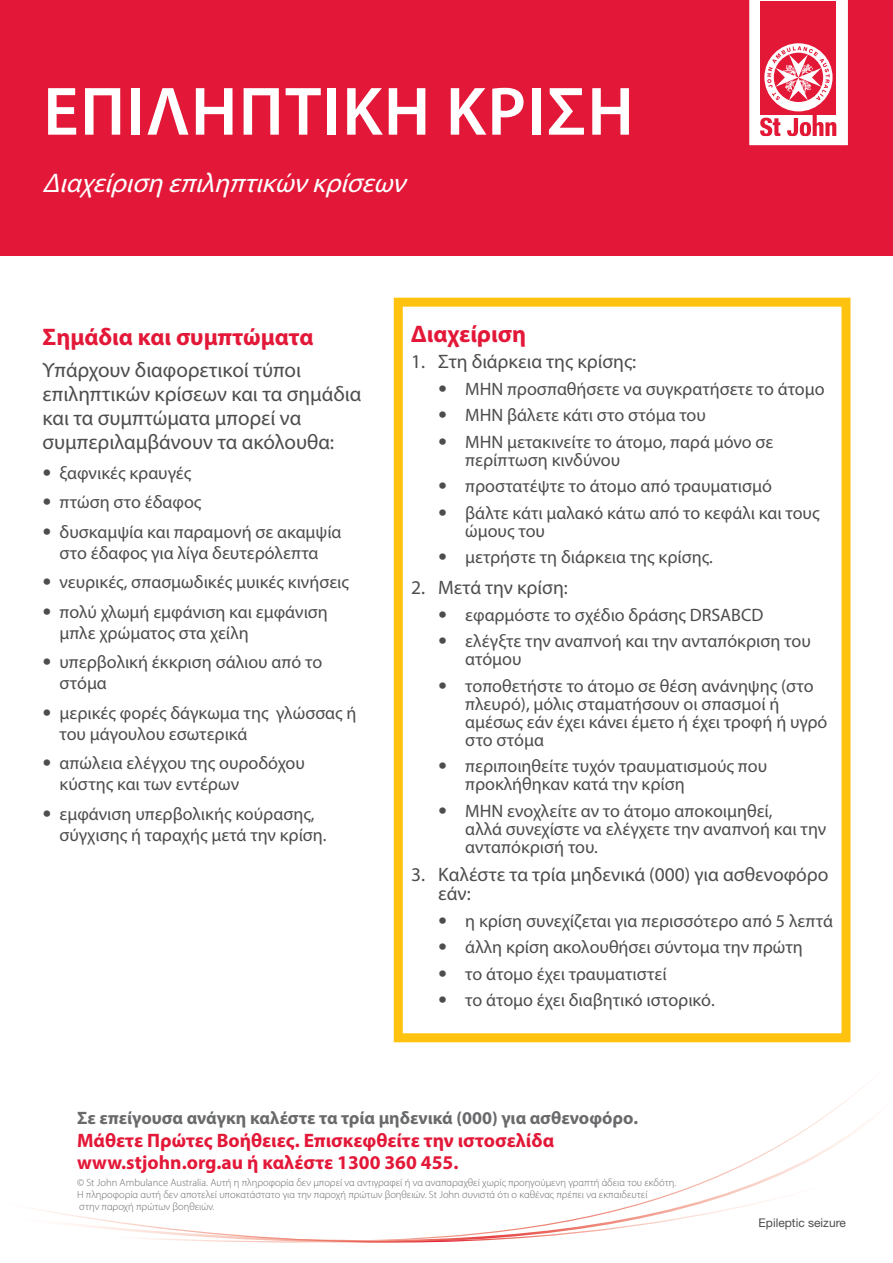
<style>
.page{position:relative;width:893px;height:1263px;background:#fff}
.page>*{position:absolute;margin:0;border:0;box-sizing:border-box;transform-origin:0 0}
.t1{font:600 69px "Myriad Pro";letter-spacing:.02em;color:#fff}
.t2{font:italic 27px "Myriad Pro";color:#fff}
.t3{font:700 24px "Myriad Pro";color:#e31838}
.t4{font:21px/24px "Myriad Pro";color:#4d4d4f}
.t5{font:19.5px/19.5px "Myriad Pro";color:#4d4d4f}
.t6{font:700 19.5px/22.5px "Myriad Pro";color:#e31838}
.t7{font:18px/18px "Myriad Pro";color:#4d4d4f}
.t8{font:700 18px "Myriad Pro";color:#696a6c}
.t9{font:12px "Helvetica Neue LT Std";color:#4d4d4f}
.t10{font:300 10.5px/12px "Myriad Pro";color:#696a6c}
.s1{font-family:"Helvetica Neue LT Std"}
</style>
<div class="page">
<svg style="left:30px;top:1171px;width:758px;height:72px"></svg>
<div style="left:0;top:0;width:893px;height:255px;background:#e31838"></div>
<svg style="left:749px;top:0;width:99px;height:145px"></svg>
<div style="left:394px;top:298px;width:456px;height:744px;border:9px solid #ffc20e"></div>
<h1 class="t1" style="left:43px;top:68px;width:592px">Επιληπτική κρίση</h1>
<h2 class="t2" style="left:43px;top:167px;width:373px">Διαχείρισηεπιληπτικώνκρίσεων</h2>
<h3 class="t3" style="left:43px;top:321px;width:272px">Σημάδια και συμπτώματα</h3>
<p class="t4" style="left:43px;top:358px;width:320px">Υπάρχουν διαφορετικοί τύποι επιληπτικών κρίσεων και τα σημάδια και τα συμπτώματα μπορεί να συμπεριλαμβάνουν τα ακόλουθα:</p>
<p class="t7" style="left:43px;top:463px;width:150px"><span class="s1">•</span> ξαφνικές κραυγές</p>
<p class="t7" style="left:43px;top:493px;width:160px"><span class="s1">•</span> πτώση στο έδαφος</p>
<p class="t7" style="left:43px;top:521px;width:301px;line-height:21px;text-align:center"><span class="s1">•</span> δυσκαμψία και παραμονή σε ακαμψία στο έδαφος για λίγα δευτερόλεπτα</p>
<p class="t7" style="left:43px;top:573px;width:308px"><span class="s1">•</span> νευρικές, σπασμωδικές μυικές κινήσεις</p>
<p class="t7" style="left:60px;top:601px;width:270px;line-height:21px;text-indent:-17px"><span class="s1">•</span> πολύ χλωμή εμφάνιση και εμφάνιση μπλε χρώματος στα χείλη</p>
<p class="t7" style="left:60px;top:651px;width:264px;line-height:21px;text-indent:-17px"><span class="s1">•</span> υπερβολική έκκριση σάλιου από το στόμα</p>
<p class="t7" style="left:60px;top:702px;width:298px;line-height:21px;text-indent:-17px"><span class="s1">•</span> μερικές φορές δάγκωμα της γλώσσας ή του μάγουλου εσωτερικά</p>
<p class="t7" style="left:60px;top:752px;width:247px;line-height:21px;text-indent:-17px"><span class="s1">•</span> απώλεια ελέγχου της ουροδόχου κύστης και των εντέρων</p>
<p class="t7" style="left:60px;top:803px;width:269px;line-height:21px;text-indent:-17px"><span class="s1">•</span> εμφάνιση υπερβολικής κούρασης, σύγχισης ή ταραχής μετά την κρίση.</p>
<h3 class="t3" style="left:411px;top:318px;width:116px">Διαχείριση</h3>
<p class="t5" style="left:411px;top:352px;width:227px">1. Στη διάρκεια της κρίσης:</p>
<p class="t7" style="left:438px;top:379px;width:388px"><span class="s1">•</span> ΜΗΝ προσπαθήσετε να συγκρατήσετε το άτομο</p>
<p class="t7" style="left:438px;top:406px;width:269px"><span class="s1">•</span> ΜΗΝ βάλετε κάτι στο στόμα του</p>
<p class="t7" style="left:465px;top:432px;width:310px;text-indent:-27px"><span class="s1">•</span> ΜΗΝ μετακινείτε το άτομο, παρά μόνο σε περίπτωση κινδύνου</p>
<p class="t7" style="left:438px;top:477px;width:335px"><span class="s1">•</span> προστατέψτε το άτομο από τραυματισμό</p>
<p class="t7" style="left:465px;top:503px;width:356px;text-indent:-27px"><span class="s1">•</span> βάλτε κάτι μαλακό κάτω από το κεφάλι και τους ώμους του</p>
<p class="t7" style="left:438px;top:548px;width:276px"><span class="s1">•</span> μετρήστε τη διάρκεια της κρίσης.</p>
<p class="t5" style="left:411px;top:577px;width:158px">2. Μετά την κρίση:</p>
<p class="t7" style="left:438px;top:605px;width:327px"><span class="s1">•</span> εφαρμόστε το σχέδιο δράσης DRSABCD</p>
<p class="t7" style="left:465px;top:632px;width:347px;text-indent:-27px"><span class="s1">•</span> ελέγξτε την αναπνοή και την ανταπόκριση του ατόμου</p>
<p class="t7" style="left:465px;top:676px;width:364px;text-indent:-27px"><span class="s1">•</span> τοποθετήστε το άτομο σε θέση ανάνηψης (στο πλευρό), μόλις σταματήσουν οι σπασμοί ή αμέσως εάν έχει κάνει έμετο ή έχει τροφή ή υγρό στο στόμα</p>
<p class="t7" style="left:465px;top:757px;width:303px;text-indent:-27px"><span class="s1">•</span> περιποιηθείτε τυχόν τραυματισμούς που προκλήθηκαν κατά την κρίση</p>
<p class="t7" style="left:465px;top:801px;width:362px;text-indent:-27px"><span class="s1">•</span> ΜΗΝ ενοχλείτε αν το άτομο αποκοιμηθεί,<br>αλλά συνεχίστε να ελέγχετε την αναπνοή και την ανταπόκρισή του.</p>
<p class="t5" style="left:438px;top:864px;width:392px;text-indent:-27px">3. Καλέστε τα τρία μηδενικά (000) για ασθενοφόρο εάν:</p>
<p class="t7" style="left:438px;top:911px;width:396px"><span class="s1">•</span> η κρίση συνεχίζεται για περισσότερο από 5 λεπτά</p>
<p class="t7" style="left:438px;top:938px;width:366px"><span class="s1">•</span> άλλη κρίση ακολουθήσει σύντομα την πρώτη</p>
<p class="t7" style="left:438px;top:964px;width:230px"><span class="s1">•</span> το άτομο έχει τραυματιστεί</p>
<p class="t7" style="left:438px;top:991px;width:278px"><span class="s1">•</span> το άτομο έχει διαβητικό ιστορικό.</p>
<p class="t8" style="left:77px;top:1106px;width:563px">Σε επείγουσα ανάγκη καλέστε τα τρία μηδενικά (000) για ασθενοφόρο.</p>
<p class="t6" style="left:77px;top:1128px;width:478px">Μάθετε Πρώτες Βοήθειες. Επισκεφθείτε την ιστοσελίδα www.stjohn.org.au ή καλέστε 1300 360 455.</p>
<p class="t10" style="left:77px;top:1176px;width:601px">© St John Ambulance Australia. Αυτή η πληροφορία δεν μπορεί να αντιγραφεί ή να αναπαραχθεί χωρίς προηγούμενη γραπτή άδεια του εκδότη.<br>Η πληροφορία αυτή δεν αποτελεί υποκατάστατο για την παροχή πρώτων βοηθειών. St John συνιστά ότι ο καθένας πρέπει να εκπαιδευτεί<br>στην παροχή πρώτων βοηθειών.</p>
<p class="t9" style="left:759px;top:1215px;width:89px">Epileptic seizure</p>
</div>
